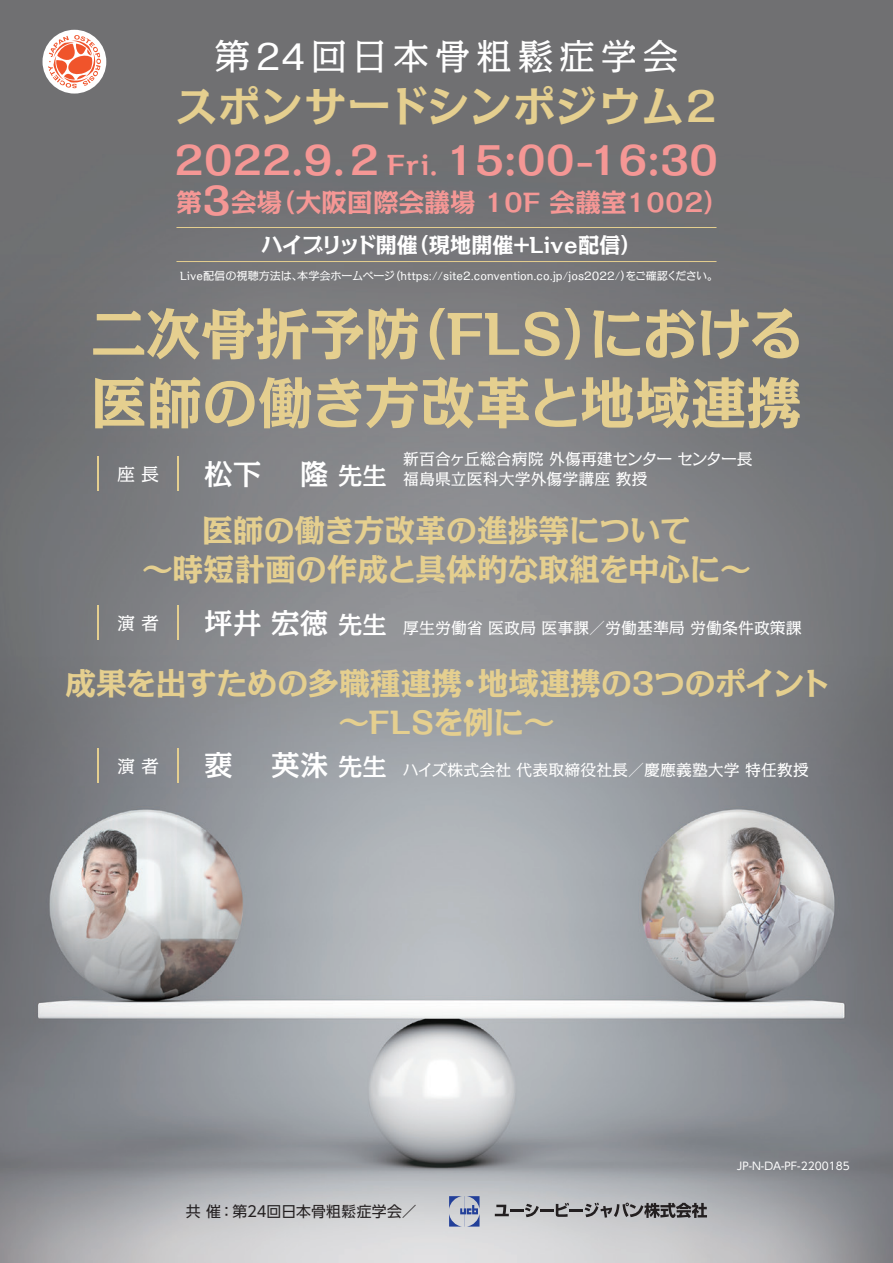
<style>
.page{position:relative;width:893px;height:1263px;background:#fff}
.page>*{position:absolute;margin:0;border:0;box-sizing:border-box;transform-origin:0 0}
.t1{font:700 55.35px/69px "Kakumin Pro";letter-spacing:-.01em;color:#e5cf8f}
.t2{font:700 41.4px "Kakumin Pro";letter-spacing:.035em;color:#e5cf8f}
.t3{font:700 39.3px "Kakumin Pro";color:#f59795}
.t4{font:36.15px "Kakumin Pro";letter-spacing:.15em;color:#fff}
.t5{font:700 30.9px/39px "Kakumin Pro";color:#e5cf8f;text-align:center}
.t6{font:500 28.65px "Kakumin Pro";color:#fff}
.t7{font:700 25.5px "Kakumin Pro";letter-spacing:.01em;color:#f59795}
.t8{font:700 21.3px "Kakumin Pro";color:#fff}
.t9{font:18px "Kakumin Pro";color:#fff}
.t10{font:15.9px/19.6px "Kakumin Pro";color:#fff}
.t11{font:14.85px "UD Shin Go Pro";letter-spacing:.005em;color:#231f20}
.t12{font:11.1px "Kakumin Pro";color:#fff}
.t13{font:10.65px "UD Shin Go Pro";color:#fff}
.s1{font-size:26.55px}
.s2{font-size:38.25px}
.s3{font-size:24.45px}
.s4{font-weight:500;font-size:28.65px}
.s5{font-weight:500;font-size:24.45px}
</style>
<div class="page">
<img style="left:0;top:0;width:893px;height:1263px">
<svg style="left:449px;top:1196px;width:30px;height:30px"></svg>
<svg style="left:495px;top:1203px;width:212px;height:15px;background:#8a8a8c"></svg>
<hr style="left:98px;top:456px;width:1px;height:35px;background:#e5cf8f">
<hr style="left:177px;top:456px;width:2px;height:35px;background:#e5cf8f">
<hr style="left:98px;top:748px;width:1px;height:34px;background:#e5cf8f">
<hr style="left:177px;top:748px;width:2px;height:34px;background:#e5cf8f">
<hr style="left:98px;top:606px;width:1px;height:34px;background:#e5cf8f">
<hr style="left:177px;top:606px;width:2px;height:34px;background:#e5cf8f">
<div style="left:43px;top:30px;width:63px;height:64px;background:#fff;border-radius:50%"></div>
<svg style="left:48px;top:35px;width:53px;height:53px"></svg>
<hr style="left:176px;top:227px;width:540px;height:1px;background:#e5cf8f">
<hr style="left:176px;top:261px;width:540px;height:1px;background:#e5cf8f">
<h3 class="t4" style="left:214px;top:28px;width:466px">第24回日本骨粗鬆症学会</h3>
<h2 class="t2" style="left:176px;top:73px;width:542px">スポンサードシンポジウム2</h2>
<h3 class="t3" style="left:175px;top:129px;width:545px">2022.9.2 <span class="s1">Fri.</span> 15:00-16:30</h3>
<h3 class="t7" style="left:177px;top:182px;width:554px">第<span class="s2">3</span>会場（大阪国際会議場 10F 会議室1002）</h3>
<h3 class="t8" style="left:262px;top:228px;width:382px">ハイブリッド開催（現地開催+Live配信）</h3>
<p class="t12" style="left:180px;top:267px;width:539px">Live配信の視聴方法は、本学会ホームページ（https://site2.convention.co.jp/jos2022/）をご確認ください。</p>
<h1 class="t1" style="left:91px;top:293px;width:714px">二次骨折予防（FLS）における医師の働き方改革と地域連携</h1>
<p class="t9" style="left:117px;top:460px;width:44px">座 長</p>
<h3 class="t6" style="left:204px;top:451px;width:184px">松下 　隆 <span class="s3">先生</span></h3>
<p class="t10" style="left:403px;top:448px;width:351px">新百合ヶ丘総合病院 外傷再建センター センター長福島県立医科大学外傷学講座 教授</p>
<h3 class="t5" style="left:142px;top:507px;width:610px">医師の働き方改革の進捗等について<br>～時短計画の作成と具体的な取組を中心に～</h3>
<p class="t9" style="left:117px;top:609px;width:44px">演 者</p>
<p class="t10" style="left:204px;top:616px;width:599px"><span class="s4">坪井 宏徳</span> <span class="s5">先生</span> 厚生労働省 医政局 医事課／労働基準局 労働条件政策課</p>
<h3 class="t5" style="left:65px;top:660px;width:767px">成果を出すための多職種連携・地域連携の３つのポイント～FLSを例に～</h3>
<p class="t9" style="left:117px;top:752px;width:44px">演 者</p>
<p class="t10" style="left:204px;top:759px;width:606px"><span class="s4">裵　 英洙</span> <span class="s5">先生</span> ハイズ株式会社 代表取締役社長／慶應義塾大学 特任教授</p>
<p class="t11" style="left:186px;top:1199px;width:232px">共 催：第24回日本骨粗鬆症学会／</p>
<p class="t13" style="left:737px;top:1157px;width:114px">JP-N-DA-PF-2200185</p>
</div>
